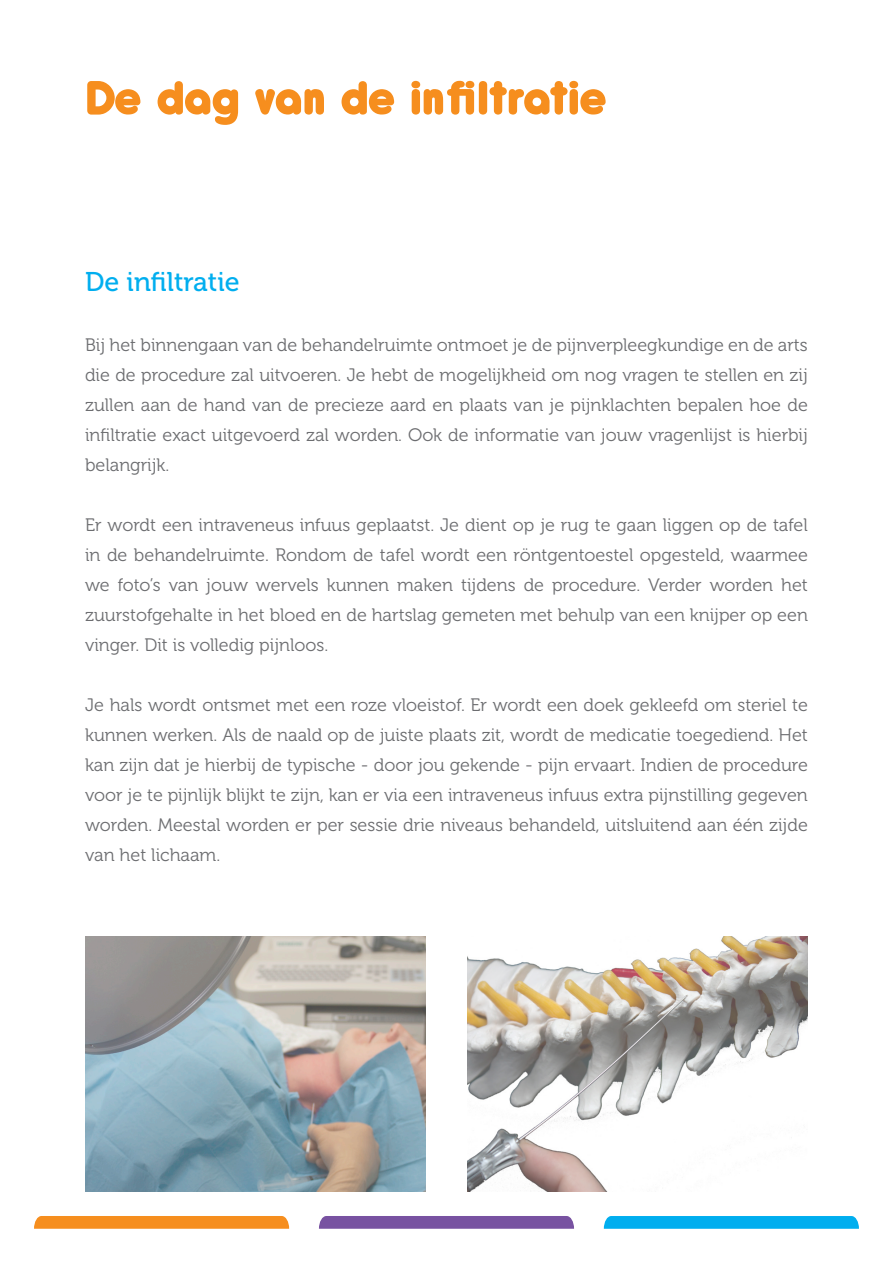
<style>
.page{position:relative;width:893px;height:1263px;background:#fff}
.page>*{position:absolute;margin:0;border:0;box-sizing:border-box;transform-origin:0 0}
.t1{font:800 52.5px "Antipasto";letter-spacing:-.04em;color:#f68e1e}
.t2{font:27px "Museo 500";color:#00aeef}
.t3{font:18px/30px "Museo 300";color:#6c6d70;text-align:justify}
</style>
<div class="page">
<svg style="left:604px;top:1216px;width:255px;height:13px;background:#07b0ef"></svg>
<svg style="left:34px;top:1216px;width:255px;height:13px;background:#f69124"></svg>
<svg style="left:319px;top:1216px;width:255px;height:13px;background:#7c57a3"></svg>
<img style="left:468px;top:936px;width:340px;height:255px">
<img style="left:85px;top:936px;width:340px;height:255px">
<p class="t1" style="left:85px;top:64px;width:524px">De dag van de infiltratie</p>
<p class="t2" style="left:85px;top:267px;width:156px">De infiltratie</p>
<p class="t3" style="left:85px;top:330px;width:724px">Bij het binnengaan van de behandelruimte ontmoet je de pijnverpleegkundige en de arts die de procedure zal uitvoeren. Je hebt de mogelijkheid om nog vragen te stellen en zij zullen aan de hand van de precieze aard en plaats van je pijnklachten bepalen hoe de infiltratie exact uitgevoerd zal worden. Ook de informatie van jouw vragenlijst is hierbij belangrijk.</p>
<p class="t3" style="left:85px;top:510px;width:724px">Er wordt een intraveneus infuus geplaatst. Je dient op je rug te gaan liggen op de tafel in de behandelruimte. Rondom de tafel wordt een röntgentoestel opgesteld, waarmee we foto’s van jouw wervels kunnen maken tijdens de procedure. Verder worden het zuurstofgehalte in het bloed en de hartslag gemeten met behulp van een knijper op een vinger. Dit is volledig pijnloos.</p>
<p class="t3" style="left:85px;top:690px;width:724px">Je hals wordt ontsmet met een roze vloeistof. Er wordt een doek gekleefd om steriel te kunnen werken. Als de naald op de juiste plaats zit, wordt de medicatie toegediend. Het kan zijn dat je hierbij de typische - door jou gekende - pijn ervaart. Indien de procedure voor je te pijnlijk blijkt te zijn, kan er via een intraveneus infuus extra pijnstilling gegeven worden. Meestal worden er per sessie drie niveaus behandeld, uitsluitend aan één zijde van het lichaam.</p>
</div>
